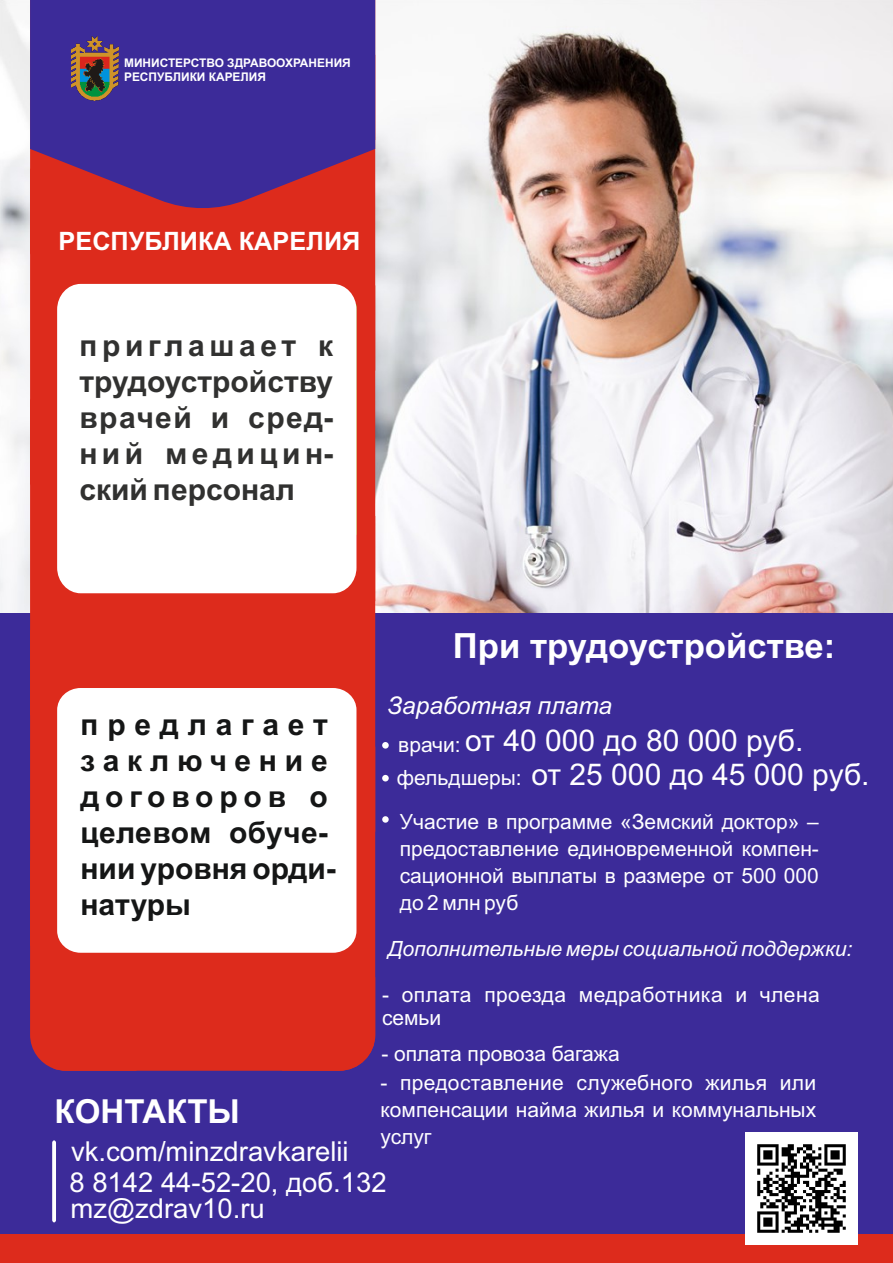
<style>
.page{position:relative;width:893px;height:1263px;background:#fff}
.page>*{position:absolute;margin:0;border:0;box-sizing:border-box;transform-origin:0 0}
.t1{font:700 34.65px "Arial";color:#fff}
.t2{font:700 33px "Arial";color:#fff}
.t3{font:700 30px/36px "Arial";letter-spacing:.18em;color:#151616}
.t4{font:700 30px/36px "Arial";color:#313130;text-align:justify}
.t5{font:30px/33.6px "Arial";color:#fff}
.t6{font:27.45px "Arial";color:#fff}
.t7{font:700 25.35px "Arial";color:#fff}
.t8{font:italic 24.45px "Arial";color:#fff}
.t9{font:21px/27px "Arial";color:#fff;text-align:justify}
.t10{font:italic 21px "Arial";color:#fff}
.t11{font:21px/23.2px "Arial";letter-spacing:.02em;color:#fff}
.t12{font:700 11.85px/13.4px "Arial";color:#fff}
.s1{font-size:21px}
</style>
<div class="page">
<img style="left:0;top:0;width:893px;height:614px">
<div style="left:0;top:614px;width:893px;height:649px;background:#3c2b99"></div>
<div style="left:0;top:1234px;width:893px;height:29px;background:#dd2b1c"></div>
<svg style="left:52px;top:1140px;width:4px;height:82px"></svg>
<div style="left:382px;top:742px;width:7px;height:7px;background:#fff;border-radius:50%"></div>
<div style="left:382px;top:775px;width:7px;height:6px;background:#fff;border-radius:50%"></div>
<div style="left:30px;top:211px;width:345px;height:74px;background:#dd2b1c"></div>
<div style="left:30px;top:285px;width:345px;height:231px;background:#dd2b1c"></div>
<div style="left:30px;top:516px;width:345px;height:430px;background:#dd2b1c"></div>
<svg style="left:30px;top:0;width:345px;height:211px;background:#522b87"></svg>
<div style="left:57px;top:284px;width:299px;height:309px;background:#fff;border-radius:25px"></div>
<div style="left:53px;top:746px;width:322px;height:325px;background:#dd2b1c"></div>
<div style="left:282px;top:977px;width:93px;height:94px;background:#dd2b1c"></div>
<img style="left:72px;top:36px;width:47px;height:65px">
<svg style="left:382px;top:816px;width:7px;height:7px"></svg>
<div style="left:57px;top:688px;width:299px;height:265px;background:#fff;border-radius:23px"></div>
<img style="left:745px;top:1132px;width:113px;height:112px">
<p class="t12" style="left:124px;top:58px;width:228px">МИНИСТЕРСТВО ЗДРАВООХРАНЕНИЯ<br>РЕСПУБЛИКИ КАРЕЛИЯ</p>
<p class="t7" style="left:59px;top:231px;width:303px">РЕСПУБЛИКА КАРЕЛИЯ</p>
<h3 class="t4" style="left:79px;top:330px;width:255px">приглашает к трудоустройству врачей и сред&shy;ний медицин&shy;ский персонал</h3>
<h3 class="t3" style="left:80px;top:709px;width:257px">предлагает заключение договоров о целевом обуче&shy;нии уровня орди&shy;натуры</h3>
<h2 class="t2" style="left:55px;top:1099px;width:187px">КОНТАКТЫ</h2>
<h3 class="t6" style="left:71px;top:1141px;width:279px">vk.com/minzdravkarelii</h3>
<h1 class="t1" style="left:453px;top:633px;width:384px">При трудоустройстве:</h1>
<p class="t8" style="left:387px;top:696px;width:226px">Заработная плата</p>
<h3 class="t5" style="left:397px;top:727px;width:474px"><span class="s1">врачи:</span> от 40 000 до 80 000 руб. <span class="s1">фельдшеры:</span> от 25 000 до 45 000 руб.</h3>
<p class="t9" style="left:400px;top:810px;width:421px">Участие в программе «Земский доктор» – предоставление единовременной компен&shy;сационной выплаты в размере от 500 000 до 2 млн руб</p>
<p class="t10" style="left:388px;top:940px;width:466px">Дополнительные меры социальной поддержки:</p>
<p class="t11" style="left:382px;top:985px;width:439px">- оплата проезда медработника и члена семьи</p>
<p class="t9" style="left:381px;top:1042px;width:240px">- оплата провоза багажа</p>
<p class="t9" style="left:380px;top:1071px;width:437px">- предоставление служебного жилья или компенсации найма жилья и коммунальных услуг</p>
<h3 class="t6" style="left:69px;top:1172px;width:319px">8 8142 44-52-20, доб.132</h3>
<h3 class="t6" style="left:71px;top:1198px;width:196px">mz@zdrav10.ru</h3>
</div>
